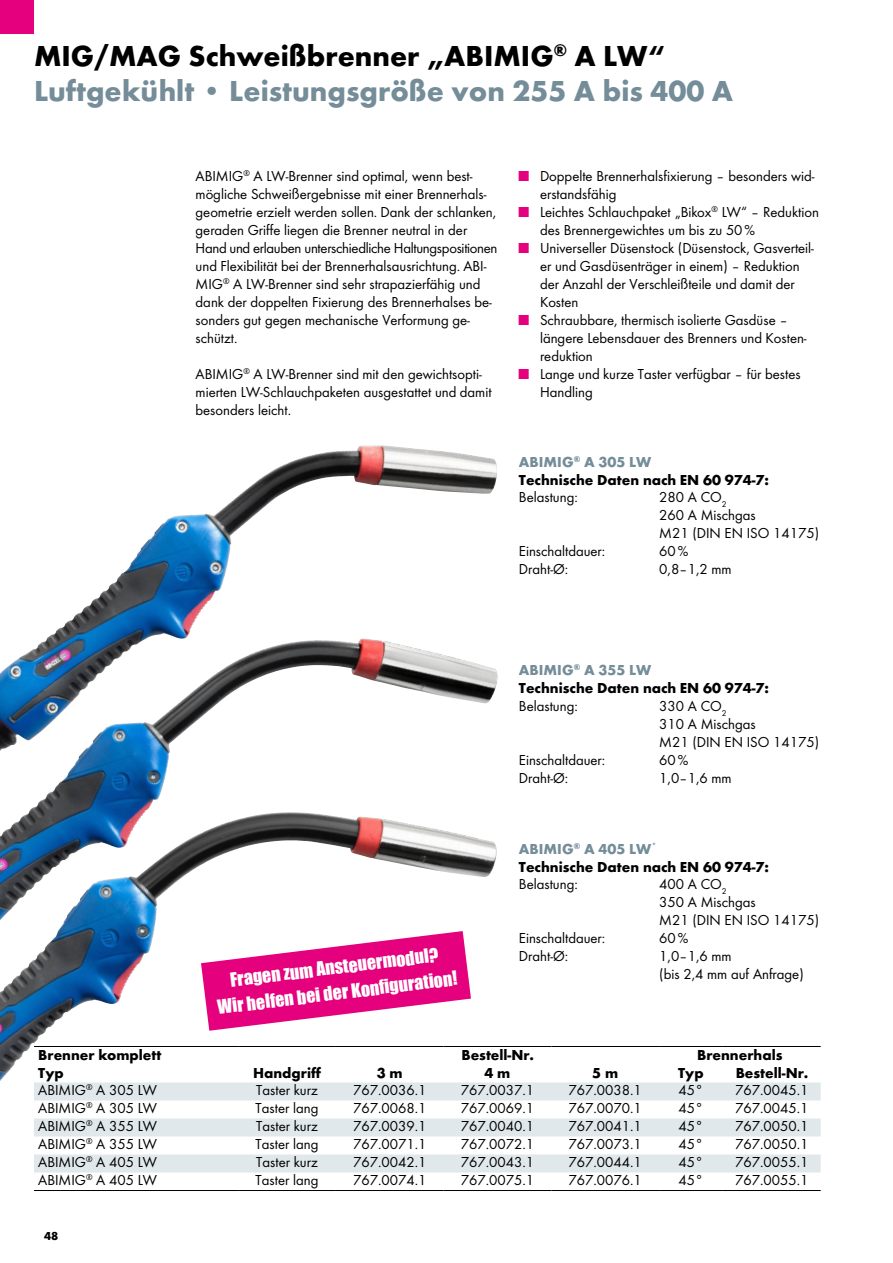
<style>
.page{position:relative;width:893px;height:1263px;background:#fff}
.page>*{position:absolute;margin:0;border:0;box-sizing:border-box;transform-origin:0 0}
.t1{font:700 30px/34.5px "Futura TOT";color:#748d99}
.t2{font:18px/25.5px "Impact";color:#fff;text-align:center}
.t3{font:15px/18px "Futura TOT Boo";color:#000}
.t4{font:700 15px/18px "Futura TOT";color:#000}
.t5{font:700 12px "Futura TOT";color:#000}
.s1{color:#000}
.s2{color:#e5007d}
.s3{color:#748d99}
</style>
<div class="page">
<div style="left:0;top:0;width:34px;height:34px;background:#e5007d"></div>
<img style="left:46px;top:445px;width:335px;height:238px">
<img style="left:0;top:640px;width:360px;height:215px">
<img style="left:0;top:814px;width:260px;height:267px">
<svg style="left:34px;top:1082px;width:787px;height:90px;fill:#e1e8ec"></svg>
<hr style="left:34px;top:1046px;width:204px;height:1px;background:#000">
<hr style="left:238px;top:1046px;width:98px;height:1px;background:#000">
<hr style="left:336px;top:1046px;width:108px;height:1px;background:#000">
<hr style="left:444px;top:1046px;width:107px;height:1px;background:#000">
<hr style="left:551px;top:1046px;width:108px;height:1px;background:#000">
<hr style="left:659px;top:1046px;width:64px;height:1px;background:#000">
<hr style="left:723px;top:1046px;width:98px;height:1px;background:#000">
<hr style="left:34px;top:1190px;width:204px;height:1px;background:#000">
<hr style="left:238px;top:1190px;width:98px;height:1px;background:#000">
<hr style="left:336px;top:1190px;width:108px;height:1px;background:#000">
<hr style="left:444px;top:1190px;width:107px;height:1px;background:#000">
<hr style="left:551px;top:1190px;width:108px;height:1px;background:#000">
<hr style="left:659px;top:1190px;width:64px;height:1px;background:#000">
<hr style="left:723px;top:1190px;width:98px;height:1px;background:#000">
<svg style="left:201px;top:931px;width:270px;height:100px"></svg>
<h1 class="t1" style="left:34px;top:38px;width:701px"><span class="s1">MIG/MAG Schweißbrenner „ABIMIG</span><sup>®</sup> <span class="s1">A LW“<br></span>Luftgekühlt • Leistungsgröße von 255 A bis 400 A</h1>
<p class="t3" style="left:196px;top:167px;width:303px">ABIMIG<sup>®</sup> A LW-Brenner sind optimal, wenn best&shy;mögliche Schweißergebnisse mit einer Brennerhals&shy;geometrie erzielt werden sollen. Dank der schlanken, geraden Griffe liegen die Brenner neutral in der Hand und erlauben unterschiedliche Haltungspositionen und Flexibilität bei der Brennerhalsausrichtung. ABI-MIG<sup>®</sup> A LW-Brenner sind sehr strapazierfähig und dank der doppelten Fixierung des Brennerhalses be&shy;sonders gut gegen mechanische Verformung ge&shy;schützt.</p>
<p class="t3" style="left:196px;top:365px;width:298px">ABIMIG<sup>®</sup> A LW-Brenner sind mit den gewichtsopti&shy;mierten LW-Schlauchpaketen ausgestattet und damit besonders leicht.</p>
<p class="t3" style="left:540px;top:167px;width:276px;text-indent:-21px"><span class="s2">■</span> Doppelte Brennerhalsfixierung – besonders wid&shy;erstandsfähig</p>
<p class="t3" style="left:540px;top:203px;width:280px;text-indent:-21px"><span class="s2">■</span> Leichtes Schlauchpaket „Bikox<sup>®</sup> LW“ – Reduktion des Brennergewichtes um bis zu 50%</p>
<p class="t3" style="left:540px;top:239px;width:275px;text-indent:-21px"><span class="s2">■</span> Universeller Düsenstock (Düsenstock, Gasverteil&shy;er und Gasdüsenträger in einem) – Reduktion der Anzahl der Verschleißteile und damit der Kosten</p>
<p class="t3" style="left:540px;top:311px;width:268px;text-indent:-21px"><span class="s2">■</span> Schraubbare, thermisch isolierte Gasdüse – längere Lebensdauer des Brenners und Kosten&shy;reduktion</p>
<p class="t3" style="left:540px;top:365px;width:262px;text-indent:-21px"><span class="s2">■</span> Lange und kurze Taster verfügbar – für bestes<br>Handling</p>
<p class="t4" style="left:519px;top:453px;width:252px"><span class="s3">ABIMIG</span><sup>®</sup> <span class="s3">A 305 LW<br></span>Technische Daten nach EN 60 974-7:</p>
<p class="t3" style="left:519px;top:488px;width:60px">Belastung:</p>
<p class="t3" style="left:659px;top:488px;width:161px">280 A CO<sub>2<br></sub>260 A Mischgas<br>M21 (DIN EN ISO 14175)</p>
<p class="t3" style="left:519px;top:542px;width:88px">Einschaltdauer:</p>
<p class="t3" style="left:659px;top:542px;width:31px">60%</p>
<p class="t3" style="left:519px;top:560px;width:51px">Draht-Ø:</p>
<p class="t3" style="left:659px;top:560px;width:74px">0,8–1,2 mm</p>
<p class="t2" style="left:213px;top:969px;width:243px;rotate:-7deg">Fragen zum Ansteuermodul?<br>Wir helfen bei der Konfi guration!</p>
<p class="t4" style="left:519px;top:661px;width:252px"><span class="s3">ABIMIG</span><sup>®</sup> <span class="s3">A 355 LW<br></span>Technische Daten nach EN 60 974-7:</p>
<p class="t3" style="left:519px;top:697px;width:60px">Belastung:</p>
<p class="t3" style="left:659px;top:697px;width:161px">330 A CO<sub>2<br></sub>310 A Mischgas<br>M21 (DIN EN ISO 14175)</p>
<p class="t3" style="left:519px;top:751px;width:88px">Einschaltdauer:</p>
<p class="t3" style="left:659px;top:751px;width:31px">60%</p>
<p class="t3" style="left:519px;top:769px;width:51px">Draht-Ø:</p>
<p class="t3" style="left:659px;top:769px;width:74px">1,0–1,6 mm</p>
<p class="t4" style="left:519px;top:840px;width:252px"><span class="s3">ABIMIG</span><sup>®</sup> <span class="s3">A 405 LW</span><sup>*<br></sup>Technische Daten nach EN 60 974-7:</p>
<p class="t3" style="left:519px;top:875px;width:60px">Belastung:</p>
<p class="t3" style="left:659px;top:875px;width:161px">400 A CO<sub>2<br></sub>350 A Mischgas<br>M21 (DIN EN ISO 14175)</p>
<p class="t3" style="left:519px;top:929px;width:88px">Einschaltdauer:</p>
<p class="t3" style="left:659px;top:929px;width:31px">60%</p>
<p class="t3" style="left:519px;top:947px;width:51px">Draht-Ø:</p>
<p class="t3" style="left:659px;top:947px;width:146px">1,0–1,6 mm<br>(bis 2,4 mm auf Anfrage)</p>
<p class="t4" style="left:38px;top:1045px;width:125px">Brenner komplett</p>
<p class="t4" style="left:461px;top:1045px;width:74px">Bestell-Nr.</p>
<p class="t4" style="left:697px;top:1045px;width:87px">Brennerhals</p>
<p class="t4" style="left:38px;top:1063px;width:27px">Typ</p>
<p class="t4" style="left:253px;top:1063px;width:69px">Handgriff</p>
<p class="t4" style="left:377px;top:1063px;width:27px">3 m</p>
<p class="t4" style="left:485px;top:1063px;width:27px">4 m</p>
<p class="t4" style="left:592px;top:1063px;width:27px">5 m</p>
<p class="t4" style="left:678px;top:1063px;width:27px">Typ</p>
<p class="t4" style="left:736px;top:1063px;width:74px">Bestell-Nr.</p>
<p class="t3" style="left:38px;top:1081px;width:120px">ABIMIG<sup>®</sup> A 305 LW</p>
<p class="t3" style="left:256px;top:1081px;width:63px">Taster kurz</p>
<p class="t3" style="left:353px;top:1081px;width:75px">767.0036.1</p>
<p class="t3" style="left:461px;top:1081px;width:75px">767.0037.1</p>
<p class="t3" style="left:569px;top:1081px;width:75px">767.0038.1</p>
<p class="t3" style="left:679px;top:1081px;width:26px">45°</p>
<p class="t3" style="left:735px;top:1081px;width:75px">767.0045.1</p>
<p class="t3" style="left:38px;top:1099px;width:120px">ABIMIG<sup>®</sup> A 305 LW</p>
<p class="t3" style="left:256px;top:1099px;width:64px">Taster lang</p>
<p class="t3" style="left:353px;top:1099px;width:75px">767.0068.1</p>
<p class="t3" style="left:461px;top:1099px;width:75px">767.0069.1</p>
<p class="t3" style="left:569px;top:1099px;width:75px">767.0070.1</p>
<p class="t3" style="left:679px;top:1099px;width:26px">45°</p>
<p class="t3" style="left:735px;top:1099px;width:75px">767.0045.1</p>
<p class="t3" style="left:38px;top:1117px;width:120px">ABIMIG<sup>®</sup> A 355 LW</p>
<p class="t3" style="left:256px;top:1117px;width:63px">Taster kurz</p>
<p class="t3" style="left:353px;top:1117px;width:75px">767.0039.1</p>
<p class="t3" style="left:461px;top:1117px;width:75px">767.0040.1</p>
<p class="t3" style="left:569px;top:1117px;width:75px">767.0041.1</p>
<p class="t3" style="left:679px;top:1117px;width:26px">45°</p>
<p class="t3" style="left:735px;top:1117px;width:75px">767.0050.1</p>
<p class="t3" style="left:38px;top:1135px;width:120px">ABIMIG<sup>®</sup> A 355 LW</p>
<p class="t3" style="left:256px;top:1135px;width:64px">Taster lang</p>
<p class="t3" style="left:353px;top:1135px;width:75px">767.0071.1</p>
<p class="t3" style="left:461px;top:1135px;width:75px">767.0072.1</p>
<p class="t3" style="left:569px;top:1135px;width:75px">767.0073.1</p>
<p class="t3" style="left:679px;top:1135px;width:26px">45°</p>
<p class="t3" style="left:735px;top:1135px;width:75px">767.0050.1</p>
<p class="t3" style="left:38px;top:1153px;width:120px">ABIMIG<sup>®</sup> A 405 LW</p>
<p class="t3" style="left:256px;top:1153px;width:63px">Taster kurz</p>
<p class="t3" style="left:353px;top:1153px;width:75px">767.0042.1</p>
<p class="t3" style="left:461px;top:1153px;width:75px">767.0043.1</p>
<p class="t3" style="left:569px;top:1153px;width:75px">767.0044.1</p>
<p class="t3" style="left:679px;top:1153px;width:26px">45°</p>
<p class="t3" style="left:735px;top:1153px;width:75px">767.0055.1</p>
<p class="t3" style="left:38px;top:1171px;width:120px">ABIMIG<sup>®</sup> A 405 LW</p>
<p class="t3" style="left:256px;top:1171px;width:64px">Taster lang</p>
<p class="t3" style="left:353px;top:1171px;width:75px">767.0074.1</p>
<p class="t3" style="left:461px;top:1171px;width:75px">767.0075.1</p>
<p class="t3" style="left:569px;top:1171px;width:75px">767.0076.1</p>
<p class="t3" style="left:679px;top:1171px;width:26px">45°</p>
<p class="t3" style="left:735px;top:1171px;width:75px">767.0055.1</p>
<p class="t5" style="left:44px;top:1228px;width:16px">48</p>
</div>
